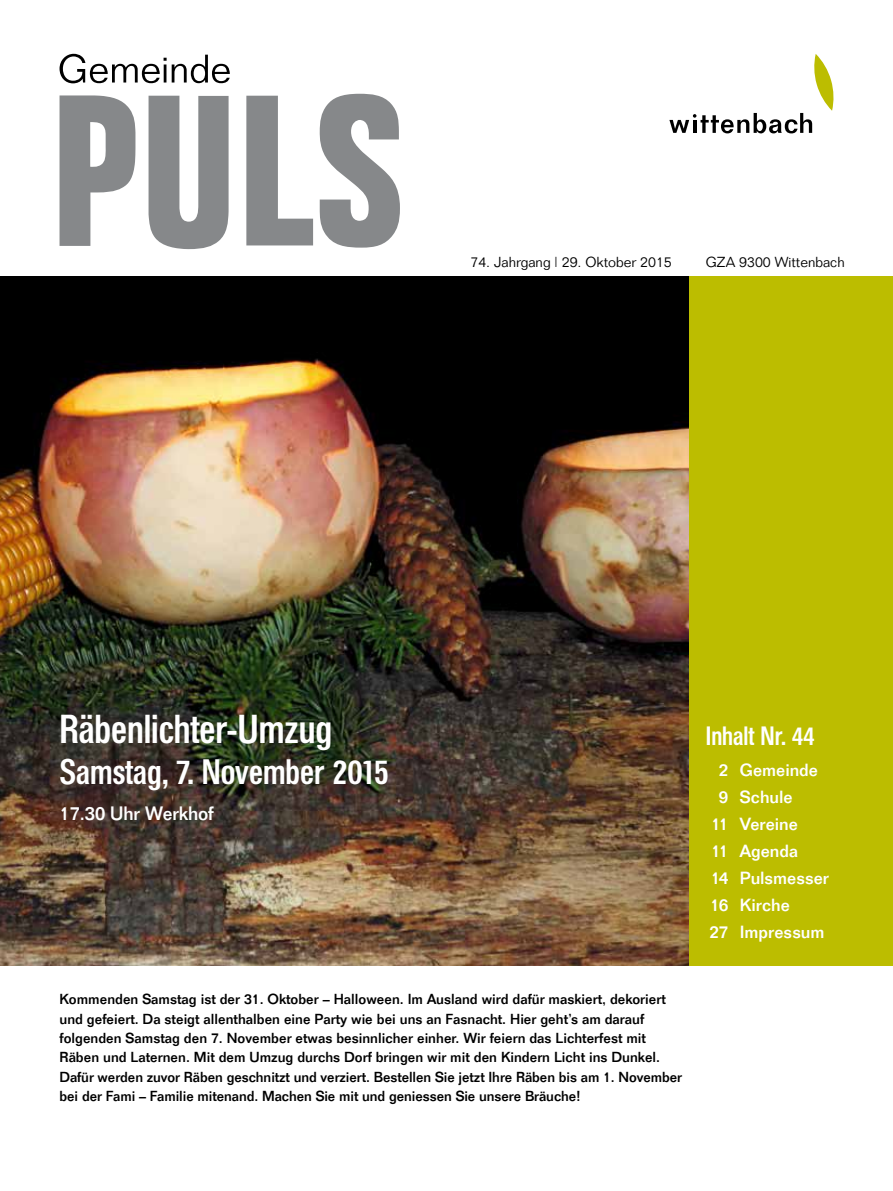
<style>
.page{position:relative;width:893px;height:1191px;background:#fff}
.page>*{position:absolute;margin:0;border:0;box-sizing:border-box;transform-origin:0 0}
.t1{font:500 40.05px "Folio Condensed BQ";color:#fff}
.t2{font:500 34.95px "Folio Condensed BQ";color:#fff}
.t3{font:500 26.25px "Folio Condensed BQ";color:#fff}
.t4{font:500 19.05px "Folio";letter-spacing:-.005em;color:#fff}
.t5{font:500 17.25px "Folio";letter-spacing:-.005em;color:#fff}
.t6{font:500 14.25px/19.4px "Folio";color:#000}
.t7{font:300 14.25px "Folio";color:#000}
</style>
<div class="page">
<svg style="left:669px;top:54px;width:164px;height:79px"></svg>
<svg style="left:60px;top:95px;width:75px;height:151px"></svg>
<svg style="left:149px;top:96px;width:80px;height:153px"></svg>
<svg style="left:246px;top:96px;width:67px;height:149px"></svg>
<svg style="left:319px;top:94px;width:81px;height:154px"></svg>
<svg style="left:60px;top:54px;width:170px;height:29px"></svg>
<div style="left:689px;top:276px;width:204px;height:689px;background:#bcbd00"></div>
<img style="left:0;top:276px;width:689px;height:689px">
<p class="t7" style="left:470px;top:254px;width:203px">74. Jahrgang | 29. Oktober 2015</p>
<p class="t7" style="left:706px;top:254px;width:140px">GZA 9300 Wittenbach</p>
<h1 class="t1" style="left:60px;top:706px;width:274px">Räbenlichter-Umzug</h1>
<h2 class="t2" style="left:60px;top:752px;width:331px">Samstag, 7. November 2015</h2>
<h3 class="t4" style="left:60px;top:801px;width:156px">17.30 Uhr Werkhof</h3>
<h3 class="t3" style="left:706px;top:721px;width:110px">Inhalt Nr. 44</h3>
<p class="t5" style="left:719px;top:759px;width:101px">2 Gemeinde</p>
<p class="t5" style="left:719px;top:786px;width:75px">9 Schule</p>
<p class="t5" style="left:711px;top:813px;width:88px">11 Vereine</p>
<p class="t5" style="left:711px;top:840px;width:88px">11 Agenda</p>
<p class="t5" style="left:711px;top:867px;width:120px">14 Pulsmesser</p>
<p class="t5" style="left:710px;top:894px;width:81px">16 Kirche</p>
<p class="t5" style="left:709px;top:921px;width:117px">27 Impressum</p>
<p class="t6" style="left:60px;top:989px;width:624px">Kommenden Samstag ist der 31. Oktober – Halloween. Im Ausland wird dafür maskiert, dekoriert und gefeiert. Da steigt allenthalben eine Party wie bei uns an Fasnacht. Hier geht’s am darauf folgenden Samstag den 7. November etwas besinnlicher einher. Wir feiern das Lichterfest mit Räben und Laternen. Mit dem Umzug durchs Dorf bringen wir mit den Kindern Licht ins Dunkel.<br>Dafür werden zuvor Räben geschnitzt und verziert. Bestellen Sie jetzt Ihre Räben bis am 1. November bei der Fami – Familie mitenand. Machen Sie mit und geniessen Sie unsere Bräuche!</p>
</div>
